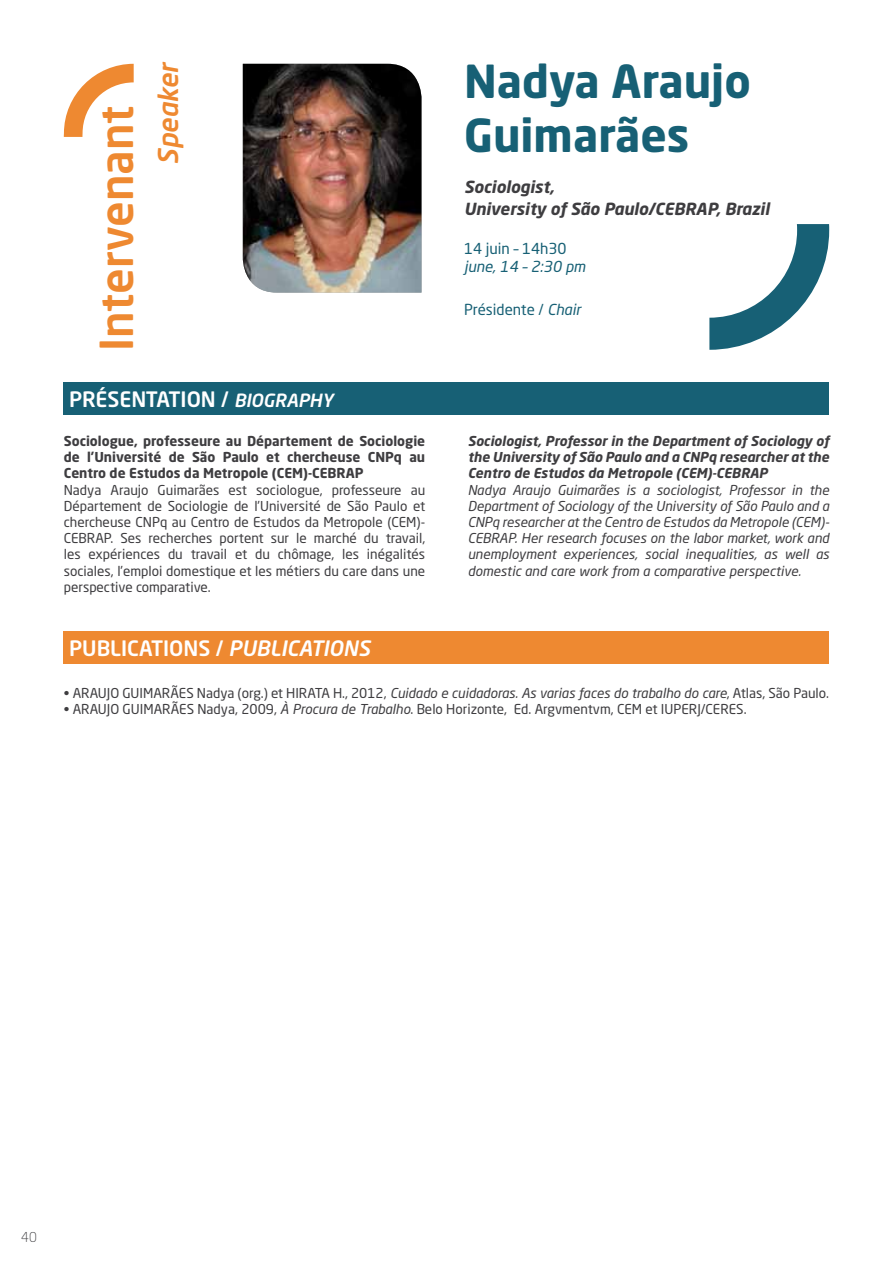
<style>
.page{position:relative;width:893px;height:1263px;background:#fff}
.page>*{position:absolute;margin:0;border:0;box-sizing:border-box;transform-origin:0 0}
.t1{font:700 45px/54px "Neo Sans Std";color:#176075}
.t2{font:500 45px "Neo Sans Std";color:#ee8931}
.t3{font:italic 500 27px "Neo Sans Std";color:#ee8931}
.t4{font:500 21px "Neo Sans Std";color:#fff}
.t5{font:italic 700 16.5px/21.6px "Neo Sans Std";color:#3e3d40}
.t6{font:15px "Neo Sans Std";color:#176075}
.t7{font:italic 15px "Neo Sans Std";color:#176075}
.t8{font:13.5px/16.2px "Neo Sans Std";color:#3e3d40;text-align:justify}
.t9{font:italic 13.5px/16.2px "Neo Sans Std";color:#3e3d40;text-align:justify}
.t10{font:italic 700 13.5px/16.2px "Neo Sans Std";color:#3e3d40;text-align:justify}
.t11{font:700 13.5px/16.2px "Neo Sans Std";color:#3e3d40;text-align:justify}
.t12{font:300 13.5px "Neo Sans Std";color:#3e3d40}
.s1{font-style:italic}
.s2{font-style:italic;font-size:18px}
</style>
<div class="page">
<img style="left:243px;top:64px;width:178px;height:229px">
<svg style="left:64px;top:64px;width:70px;height:73px"></svg>
<svg style="left:709px;top:224px;width:120px;height:126px"></svg>
<div style="left:64px;top:383px;width:765px;height:32px;background:#176075"></div>
<div style="left:64px;top:631px;width:765px;height:33px;background:#ee8931"></div>
<h1 class="t2" style="left:88px;top:351px;width:246px;rotate:-90deg">Intervenant</h1>
<h2 class="t3" style="left:151px;top:165px;width:105px;rotate:-90deg">Speaker</h2>
<h1 class="t1" style="left:464px;top:53px;width:288px">Nadya Araujo<br>Guimarães</h1>
<p class="t5" style="left:464px;top:176px;width:307px">Sociologist,<br>University of São Paulo/CEBRAP, Brazil</p>
<p class="t6" style="left:464px;top:239px;width:104px">14 juin – 14h30</p>
<p class="t7" style="left:464px;top:257px;width:123px">june, 14 – 2:30 pm</p>
<p class="t6" style="left:464px;top:300px;width:118px">Présidente / <span class="s1">Chair</span></p>
<h3 class="t4" style="left:69px;top:386px;width:266px">PRÉSENTATION / <span class="s2">BIOGRAPHY</span></h3>
<p class="t11" style="left:64px;top:432px;width:363px">Sociologue, professeure au Département de Sociologie de l’Université de São Paulo et chercheuse CNPq au Centro de Estudos da Metropole (CEM)-CEBRAP</p>
<p class="t8" style="left:64px;top:481px;width:363px">Nadya Araujo Guimarães est sociologue, professeure au Département de Sociologie de l’Université de São Paulo et chercheuse CNPq au Centro de Estudos da Metropole (CEM)- CEBRAP. Ses recherches portent sur le marché du travail, les expériences du travail et du chômage, les inégalités sociales, l’emploi domestique et les métiers du care dans une perspective comparative.</p>
<h3 class="t4" style="left:69px;top:635px;width:303px">PUBLICATIONS / <span class="s1">PUBLICATIONS</span></h3>
<p class="t10" style="left:468px;top:432px;width:363px">Sociologist, Professor in the Department of Sociology of the University of São Paulo and a CNPq researcher at the Centro de Estudos da Metropole (CEM)-CEBRAP</p>
<p class="t9" style="left:468px;top:481px;width:363px">Nadya Araujo Guimarães is a sociologist, Professor in the Department of Sociology of the University of São Paulo and a CNPq researcher at the Centro de Estudos da Metropole (CEM)- CEBRAP. Her research focuses on the labor market, work and unemployment experiences, social inequalities, as well as domestic and care work from a comparative perspective.</p>
<p class="t8" style="left:64px;top:685px;width:767px">• ARAUJO GUIMARÃES Nadya (org.) et HIRATA H., 2012, <span class="s1">Cuidado e cuidadoras. As varias faces do trabalho do care</span>, Atlas, São Paulo.</p>
<p class="t8" style="left:64px;top:701px;width:684px">• ARAUJO GUIMARÃES Nadya, 2009, <span class="s1">À Procura de Trabalho</span>. Belo Horizonte, Ed. Argvmentvm, CEM et IUPERJ/CERES.</p>
<p class="t12" style="left:21px;top:1229px;width:17px">40</p>
</div>
